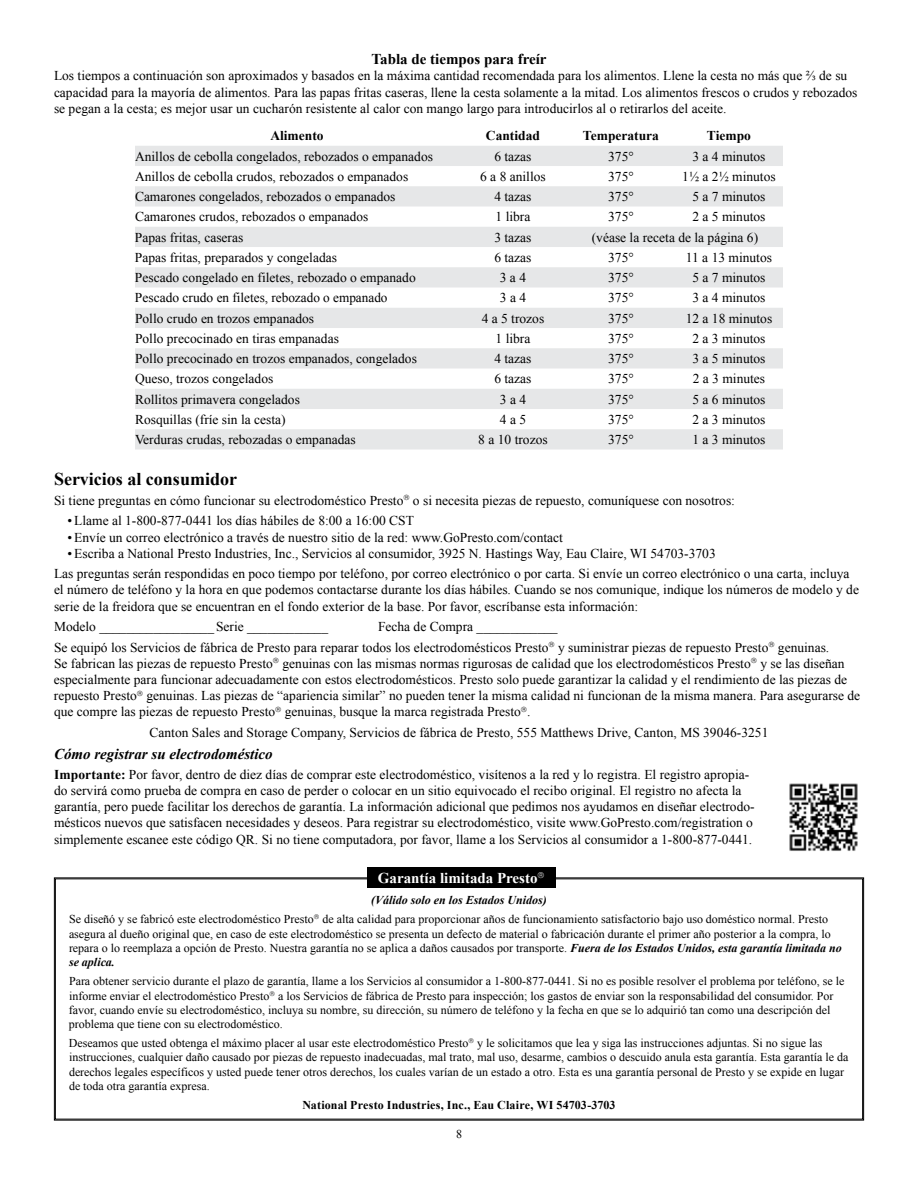
<style>
.page{position:relative;width:918px;height:1188px;background:#fff}
.page>*{position:absolute;margin:0;border:0;box-sizing:border-box;transform-origin:0 0}
.t1{font:700 18px "Times New Roman";color:#000}
.t2{font:italic 700 15px "Times New Roman";color:#000}
.t3{font:700 15px "Times New Roman";color:#000}
.t4{font:700 15px "Times New Roman";color:#fff}
.t5{font:13.5px/16.2px "Times New Roman";color:#000}
.t6{font:700 13.5px "Times New Roman";color:#000}
.t7{font:12px/14.4px "Times New Roman";color:#000}
.t8{font:700 12px "Times New Roman";letter-spacing:.01em;color:#000}
.t9{font:italic 700 12px "Times New Roman";color:#000}
.s1{font-weight:700}
.s2{font-weight:700;font-style:italic}
</style>
<div class="page">
<svg style="left:54px;top:877px;width:810px;height:244px"></svg>
<img style="left:789px;top:783px;width:69px;height:68px">
<div style="left:367px;top:867px;width:189px;height:20px;background:#000"></div>
<svg style="left:135px;top:146px;width:648px;height:304px;fill:#e6e7e8"></svg>
<svg style="left:314px;top:915px;width:5px;height:4px"></svg>
<svg style="left:270px;top:991px;width:5px;height:5px"></svg>
<svg style="left:469px;top:1038px;width:5px;height:5px"></svg>
<p class="t3" style="left:372px;top:49px;width:177px">Tabla de tiempos para freír</p>
<p class="t5" style="left:54px;top:68px;width:805px">Los tiempos a continuación son aproximados y basados en la máxima cantidad recomendada para los alimentos. Llene la cesta no más que ⅔ de su capacidad para la mayoría de alimentos. Para las papas fritas caseras, llene la cesta solamente a la mitad. Los alimentos frescos o crudos y rebozados se pegan a la cesta; es mejor usar un cucharón resistente al calor con mango largo para introducirlos al o retirarlos del aceite.</p>
<p class="t6" style="left:270px;top:126px;width:55px">Alimento</p>
<p class="t6" style="left:486px;top:126px;width:56px">Cantidad</p>
<p class="t6" style="left:583px;top:126px;width:77px">Temperatura</p>
<p class="t6" style="left:707px;top:126px;width:46px">Tiempo</p>
<p class="t5" style="left:135px;top:148px;width:300px">Anillos de cebolla congelados, rebozados o empanados</p>
<p class="t5" style="left:494px;top:148px;width:39px">6 tazas</p>
<p class="t5" style="left:608px;top:148px;width:27px">375°</p>
<p class="t5" style="left:692px;top:148px;width:75px">3 a 4 minutos</p>
<p class="t5" style="left:135px;top:168px;width:275px">Anillos de cebolla crudos, rebozados o empanados</p>
<p class="t5" style="left:480px;top:168px;width:67px">6 a 8 anillos</p>
<p class="t5" style="left:608px;top:168px;width:27px">375°</p>
<p class="t5" style="left:682px;top:168px;width:95px">1½ a 2½ minutos</p>
<p class="t5" style="left:135px;top:188px;width:262px">Camarones congelados, rebozados o empanados</p>
<p class="t5" style="left:494px;top:188px;width:39px">4 tazas</p>
<p class="t5" style="left:608px;top:188px;width:27px">375°</p>
<p class="t5" style="left:692px;top:188px;width:75px">5 a 7 minutos</p>
<p class="t5" style="left:135px;top:208px;width:235px">Camarones crudos, rebozados o empanados</p>
<p class="t5" style="left:496px;top:208px;width:36px">1 libra</p>
<p class="t5" style="left:608px;top:208px;width:27px">375°</p>
<p class="t5" style="left:692px;top:208px;width:75px">2 a 5 minutos</p>
<p class="t5" style="left:135px;top:229px;width:110px">Papas fritas, caseras</p>
<p class="t5" style="left:494px;top:229px;width:39px">3 tazas</p>
<p class="t5" style="left:592px;top:229px;width:168px">(véase la receta de la página 6)</p>
<p class="t5" style="left:135px;top:249px;width:204px">Papas fritas, preparados y congeladas</p>
<p class="t5" style="left:494px;top:249px;width:39px">6 tazas</p>
<p class="t5" style="left:608px;top:249px;width:27px">375°</p>
<p class="t5" style="left:686px;top:249px;width:88px">11 a 13 minutos</p>
<p class="t5" style="left:135px;top:269px;width:282px">Pescado congelado en filetes, rebozado o empanado</p>
<p class="t5" style="left:500px;top:269px;width:28px">3 a 4</p>
<p class="t5" style="left:608px;top:269px;width:27px">375°</p>
<p class="t5" style="left:692px;top:269px;width:75px">5 a 7 minutos</p>
<p class="t5" style="left:135px;top:289px;width:254px">Pescado crudo en filetes, rebozado o empanado</p>
<p class="t5" style="left:500px;top:289px;width:28px">3 a 4</p>
<p class="t5" style="left:608px;top:289px;width:27px">375°</p>
<p class="t5" style="left:692px;top:289px;width:75px">3 a 4 minutos</p>
<p class="t5" style="left:135px;top:310px;width:181px">Pollo crudo en trozos empanados</p>
<p class="t5" style="left:482px;top:310px;width:64px">4 a 5 trozos</p>
<p class="t5" style="left:608px;top:310px;width:27px">375°</p>
<p class="t5" style="left:686px;top:310px;width:88px">12 a 18 minutos</p>
<p class="t5" style="left:135px;top:330px;width:205px">Pollo precocinado en tiras empanadas</p>
<p class="t5" style="left:496px;top:330px;width:36px">1 libra</p>
<p class="t5" style="left:608px;top:330px;width:27px">375°</p>
<p class="t5" style="left:692px;top:330px;width:75px">2 a 3 minutos</p>
<p class="t5" style="left:135px;top:350px;width:283px">Pollo precocinado en trozos empanados, congelados</p>
<p class="t5" style="left:494px;top:350px;width:39px">4 tazas</p>
<p class="t5" style="left:608px;top:350px;width:27px">375°</p>
<p class="t5" style="left:692px;top:350px;width:75px">3 a 5 minutos</p>
<p class="t5" style="left:135px;top:370px;width:140px">Queso, trozos congelados</p>
<p class="t5" style="left:494px;top:370px;width:39px">6 tazas</p>
<p class="t5" style="left:608px;top:370px;width:27px">375°</p>
<p class="t5" style="left:693px;top:370px;width:74px">2 a 3 minutes</p>
<p class="t5" style="left:135px;top:391px;width:166px">Rollitos primavera congelados</p>
<p class="t5" style="left:500px;top:391px;width:28px">3 a 4</p>
<p class="t5" style="left:608px;top:391px;width:27px">375°</p>
<p class="t5" style="left:692px;top:391px;width:75px">5 a 6 minutos</p>
<p class="t5" style="left:135px;top:411px;width:152px">Rosquillas (fríe sin la cesta)</p>
<p class="t5" style="left:500px;top:411px;width:28px">4 a 5</p>
<p class="t5" style="left:608px;top:411px;width:27px">375°</p>
<p class="t5" style="left:692px;top:411px;width:75px">2 a 3 minutos</p>
<p class="t5" style="left:135px;top:431px;width:222px">Verduras crudas, rebozadas o empanadas</p>
<p class="t5" style="left:478px;top:431px;width:71px">8 a 10 trozos</p>
<p class="t5" style="left:608px;top:431px;width:27px">375°</p>
<p class="t5" style="left:692px;top:431px;width:75px">1 a 3 minutos</p>
<h1 class="t1" style="left:54px;top:467px;width:185px">Servicios al consumidor</h1>
<p class="t5" style="left:54px;top:492px;width:683px">Si tiene preguntas en cómo funcionar su electrodoméstico Presto o si necesita piezas de repuesto, comuníquese con nosotros:</p>
<p class="t5" style="left:68px;top:512px;width:348px">•Llame al 1-800-877-0441 los días hábiles de 8:00 a 16:00 CST</p>
<p class="t5" style="left:68px;top:529px;width:497px">•Envíe un correo electrónico a través de nuestro sitio de la red: www.GoPresto.com/contact</p>
<p class="t5" style="left:54px;top:543px;width:797px;line-height:20.5px;text-indent:14px">•Escriba a National Presto Industries, Inc., Servicios al consumidor, 3925 N. Hastings Way, Eau Claire, WI 54703-3703<br>Las preguntas serán respondidas en poco tiempo por teléfono, por correo electrónico o por carta. Si envíe un correo electrónico o una carta, incluya</p>
<p class="t5" style="left:54px;top:582px;width:807px">el número de teléfono y la hora en que podemos contactarse durante los días hábiles. Cuando se nos comunique, indique los números de modelo y de serie de la freidora que se encuentran en el fondo exterior de la base. Por favor, escríbanse esta información:</p>
<p class="t5" style="left:54px;top:618px;width:276px">Modelo _________________ Serie ____________</p>
<p class="t5" style="left:54px;top:616px;width:777px;line-height:20.5px;text-indent:324px">Fecha de Compra ____________<br>Se equipó los Servicios de fábrica de Presto para reparar todos los electrodomésticos Presto y suministrar piezas de repuesto Presto genuinas.</p>
<p class="t5" style="left:54px;top:655px;width:808px">Se fabrican las piezas de repuesto Presto genuinas con las mismas normas rigurosas de calidad que los electrodomésticos Presto y se las diseñan especialmente para funcionar adecuadamente con estos electrodomésticos. Presto solo puede garantizar la calidad y el rendimiento de las piezas de repuesto Presto genuinas. Las piezas de “apariencia similar” no pueden tener la misma calidad ni funcionan de la misma manera. Para asegurarse de que compre las piezas de repuesto Presto genuinas, busque la marca registrada Presto .</p>
<p class="t5" style="left:150px;top:724px;width:620px">Canton Sales and Storage Company, Servicios de fábrica de Presto, 555 Matthews Drive, Canton, MS 39046-3251</p>
<p class="t2" style="left:54px;top:744px;width:220px">Cómo registrar su electrodoméstico</p>
<p class="t5" style="left:54px;top:766px;width:702px"><span class="s1">Importante:</span> Por favor, dentro de diez días de comprar este electrodoméstico, visítenos a la red y lo registra. El registro apropia&shy;do servirá como prueba de compra en caso de perder o colocar en un sitio equivocado el recibo original. El registro no afecta la garantía, pero puede facilitar los derechos de garantía. La información adicional que pedimos nos ayudamos en diseñar electrodo&shy;mésticos nuevos que satisfacen necesidades y deseos. Para registrar su electrodoméstico, visite www.GoPresto.com/registration o simplemente escanee este código QR. Si no tiene computadora, por favor, llame a los Servicios al consumidor a 1-800-877-0441.</p>
<p class="t4" style="left:378px;top:867px;width:161px">Garantía limitada Presto</p>
<p class="t9" style="left:371px;top:892px;width:177px">(Válido solo en los Estados Unidos)</p>
<p class="t7" style="left:69px;top:912px;width:774px">Se diseñó y se fabricó este electrodoméstico Presto de alta calidad para proporcionar años de funcionamiento satisfactorio bajo uso doméstico normal. Presto asegura al dueño original que, en caso de este electrodoméstico se presenta un defecto de material o fabricación durante el primer año posterior a la compra, lo repara o lo reemplaza a opción de Presto. Nuestra garantía no se aplica a daños causados por transporte. <span class="s2">Fuera de los Estados Unidos, esta garantía limitada no se aplica.</span></p>
<p class="t7" style="left:69px;top:974px;width:777px">Para obtener servicio durante el plazo de garantía, llame a los Servicios al consumidor a 1-800-877-0441. Si no es posible resolver el problema por teléfono, se le informe enviar el electrodoméstico Presto a los Servicios de fábrica de Presto para inspección; los gastos de enviar son la responsabilidad del consumidor. Por favor, cuando envíe su electrodoméstico, incluya su nombre, su dirección, su número de teléfono y la fecha en que se lo adquirió tan como una descripción del problema que tiene con su electrodoméstico.</p>
<p class="t7" style="left:69px;top:1036px;width:781px">Deseamos que usted obtenga el máximo placer al usar este electrodoméstico Presto y le solicitamos que lea y siga las instrucciones adjuntas. Si no sigue las instrucciones, cualquier daño causado por piezas de repuesto inadecuadas, mal trato, mal uso, desarme, cambios o descuido anula esta garantía. Esta garantía le da derechos legales específicos y usted puede tener otros derechos, los cuales varían de un estado a otro. Esta es una garantía personal de Presto y se expide en lugar de toda otra garantía expresa.</p>
<p class="t8" style="left:302px;top:1097px;width:315px">National Presto Industries, Inc., Eau Claire, WI 54703-3703</p>
<p class="t7" style="left:456px;top:1127px;width:7px">8</p>
</div>
